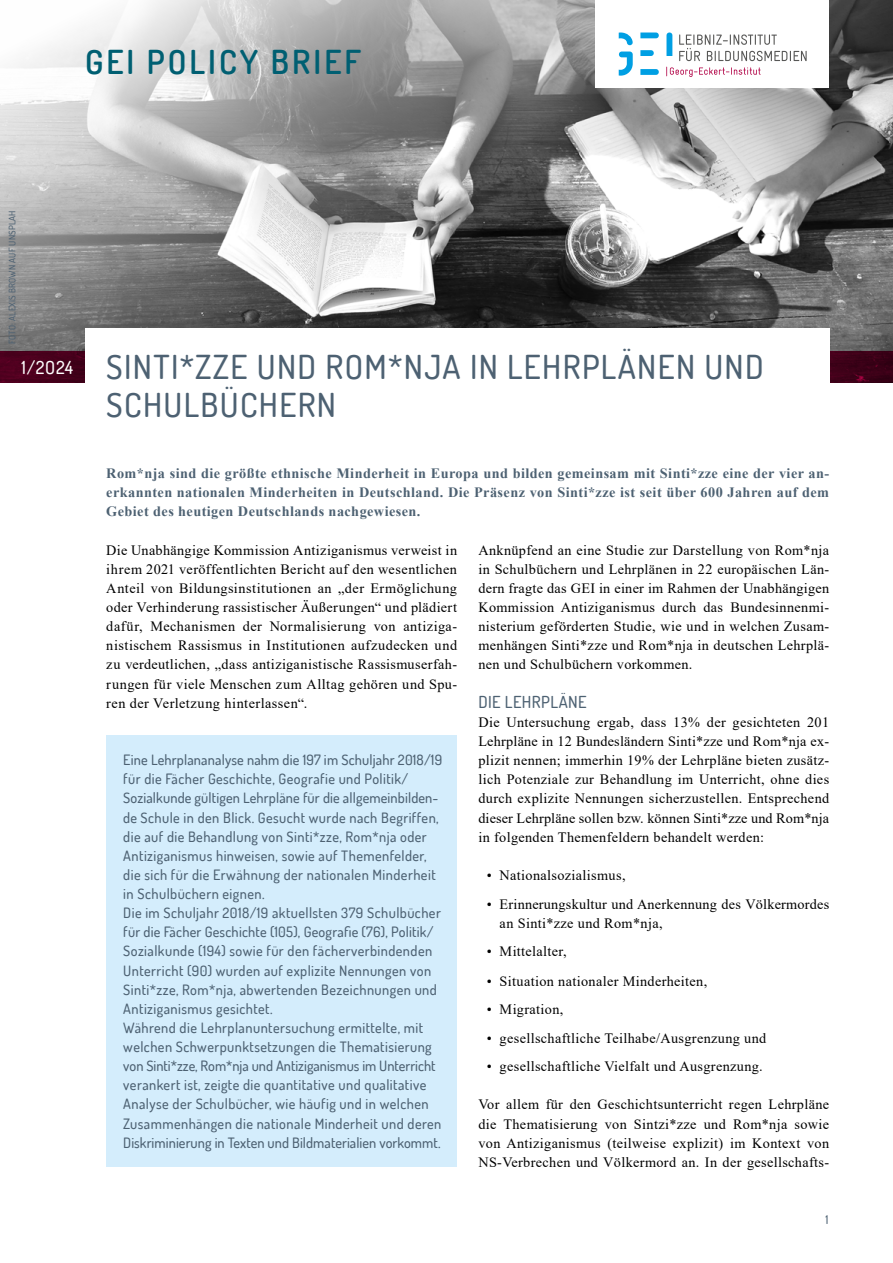
<style>
.page{position:relative;width:893px;height:1263px;background:#fff}
.page>*{position:absolute;margin:0;border:0;box-sizing:border-box;transform-origin:0 0}
.t1{font:500 33px/38.2px "Dosis";letter-spacing:.04em;color:#4d6172}
.t2{font:600 33px "Dosis";letter-spacing:.09em;color:#005f72}
.t3{font:500 16.5px "Dosis";letter-spacing:.025em;color:#4d6172}
.t4{font:14.25px/19px "Times New Roman";letter-spacing:.025em;color:#000;text-align:justify}
.t5{font:500 14.25px/19px "Dosis";letter-spacing:.03em;color:#4d6172}
.t6{font:700 14.25px/19px "Times New Roman";letter-spacing:.03em;color:#4d6172;text-align:justify}
.t7{font:500 12px "Dosis";color:#4d6172}
.t8{font:500 9px "Dosis";letter-spacing:.02em;color:#4d6172}
</style>
<div class="page">
<div style="left:106px;top:736px;width:351px;height:431px;background:#d4edfc"></div>
<img style="left:0;top:0;width:893px;height:351px">
<svg style="left:0;top:351px;width:893px;height:32px;background:#44001a"></svg>
<div style="left:595px;top:0;width:234px;height:87px;background:#fff"></div>
<div style="left:85px;top:328px;width:745px;height:93px;background:#fff"></div>
<svg style="left:666px;top:67px;width:95px;height:10px"></svg>
<svg style="left:679px;top:34px;width:128px;height:27px"></svg>
<svg style="left:640px;top:33px;width:19px;height:42px"></svg>
<svg style="left:666px;top:33px;width:6px;height:23px"></svg>
<svg style="left:619px;top:33px;width:14px;height:43px"></svg>
<p class="t8" style="left:6px;top:344px;width:135px;rotate:-90deg">FOTO: ALEXIS BROWN AUF UNSPLAH</p>
<h1 class="t2" style="left:85px;top:41px;width:278px">GEI POLICY BRIEF</h1>
<h1 class="t1" style="left:106px;top:347px;width:659px;text-indent:-85px"><sup>1/2O24</sup> SINTI*ZZE UND ROM*NJA IN LEHRPLÄNEN UND<br>SCHULBÜCHERN</h1>
<p class="t6" style="left:106px;top:463px;width:724px">Rom*nja sind die größte ethnische Minderheit in Europa und bilden gemeinsam mit Sinti*zze eine der vier an&shy;erkannten nationalen Minderheiten in Deutschland. Die Präsenz von Sinti*zze ist seit über 600 Jahren auf dem Gebiet des heutigen Deutschlands nachgewiesen.</p>
<p class="t4" style="left:106px;top:540px;width:352px">Die Unabhängige Kommission Antiziganismus verweist in ihrem 2021 veröffentlichten Bericht auf den wesentlichen Anteil von Bildungsinstitutionen an „der Ermöglichung oder Verhinderung rassistischer Äußerungen“ und plädiert dafür, Mechanismen der Normalisierung von antiziga&shy;nistischem Rassismus in Institutionen aufzudecken und zu verdeutlichen, „dass antiziganistische Rassismuserfah&shy;rungen für viele Menschen zum Alltag gehören und Spu&shy;ren der Verletzung hinterlassen“.</p>
<p class="t5" style="left:123px;top:750px;width:320px">Eine Lehrplananalyse nahm die 197 im Schuljahr 2018/19 für die Fächer Geschichte, Geografie und Politik/ Sozialkunde gültigen Lehrpläne für die allgemeinbilden&shy;de Schule in den Blick. Gesucht wurde nach Begriffen, die auf die Behandlung von Sinti*zze, Rom*nja oder Antiziganismus hinweisen, sowie auf Themenfelder, die sich für die Erwähnung der nationalen Minderheit in Schulbüchern eignen.<br>Die im Schuljahr 2018/19 aktuellsten 379 Schulbücher für die Fächer Geschichte (105), Geografie (76), Politik/ Sozialkunde (194) sowie für den fächerverbindenden Unterricht (90) wurden auf explizite Nennungen von Sinti*zze, Rom*nja, abwertenden Bezeichnungen und Antiziganismus gesichtet.<br>Während die Lehrplanuntersuchung ermittelte, mit welchen Schwerpunktsetzungen die Thematisierung von Sinti*zze, Rom*nja und Antiziganismus im Unterricht verankert ist, zeigte die quantitative und qualitative Analyse der Schulbücher, wie häufig und in welchen Zusammenhängen die nationale Minderheit und deren Diskriminierung in Texten und Bildmaterialien vorkommt.</p>
<p class="t4" style="left:478px;top:540px;width:352px">Anknüpfend an eine Studie zur Darstellung von Rom*nja in Schulbüchern und Lehrplänen in 22 europäischen Län&shy;dern fragte das GEI in einer im Rahmen der Unabhängigen Kommission Antiziganismus durch das Bundesinnenmi&shy;nisterium geförderten Studie, wie und in welchen Zusam&shy;menhängen Sinti*zze und Rom*nja in deutschen Lehrplä&shy;nen und Schulbüchern vorkommen.</p>
<p class="t3" style="left:478px;top:691px;width:110px">DIE LEHRPLÄNE</p>
<p class="t4" style="left:478px;top:712px;width:352px">Die Untersuchung ergab, dass 13% der gesichteten 201<br>Lehrpläne in 12 Bundesländern Sinti*zze und Rom*nja ex&shy;plizit nennen; immerhin 19% der Lehrpläne bieten zusätz&shy;lich Potenziale zur Behandlung im Unterricht, ohne dies durch explizite Nennungen sicherzustellen. Entsprechend dieser Lehrpläne sollen bzw. können Sinti*zze und Rom*nja in folgenden Themenfeldern behandelt werden:</p>
<p class="t4" style="left:487px;top:865px;width:140px">• Nationalsozialismus,</p>
<p class="t4" style="left:500px;top:894px;width:331px;text-indent:-13px">• Erinnerungskultur und Anerkennung des Völkermordes an Sinti*zze und Rom*nja,</p>
<p class="t4" style="left:487px;top:942px;width:81px">• Mittelalter,</p>
<p class="t4" style="left:487px;top:971px;width:222px">• Situation nationaler Minderheiten,</p>
<p class="t4" style="left:487px;top:999px;width:78px">• Migration,</p>
<p class="t4" style="left:487px;top:1028px;width:281px">• gesellschaftliche Teilhabe/Ausgrenzung und</p>
<p class="t4" style="left:487px;top:1056px;width:277px">• gesellschaftliche Vielfalt und Ausgrenzung.</p>
<p class="t4" style="left:478px;top:1095px;width:352px">Vor allem für den Geschichtsunterricht regen Lehrpläne die Thematisierung von Sintzi*zze und Rom*nja sowie von Antiziganismus (teilweise explizit) im Kontext von NS-Verbrechen und Völkermord an. In der gesellschafts-</p>
<p class="t7" style="left:825px;top:1212px;width:4px">1</p>
</div>
